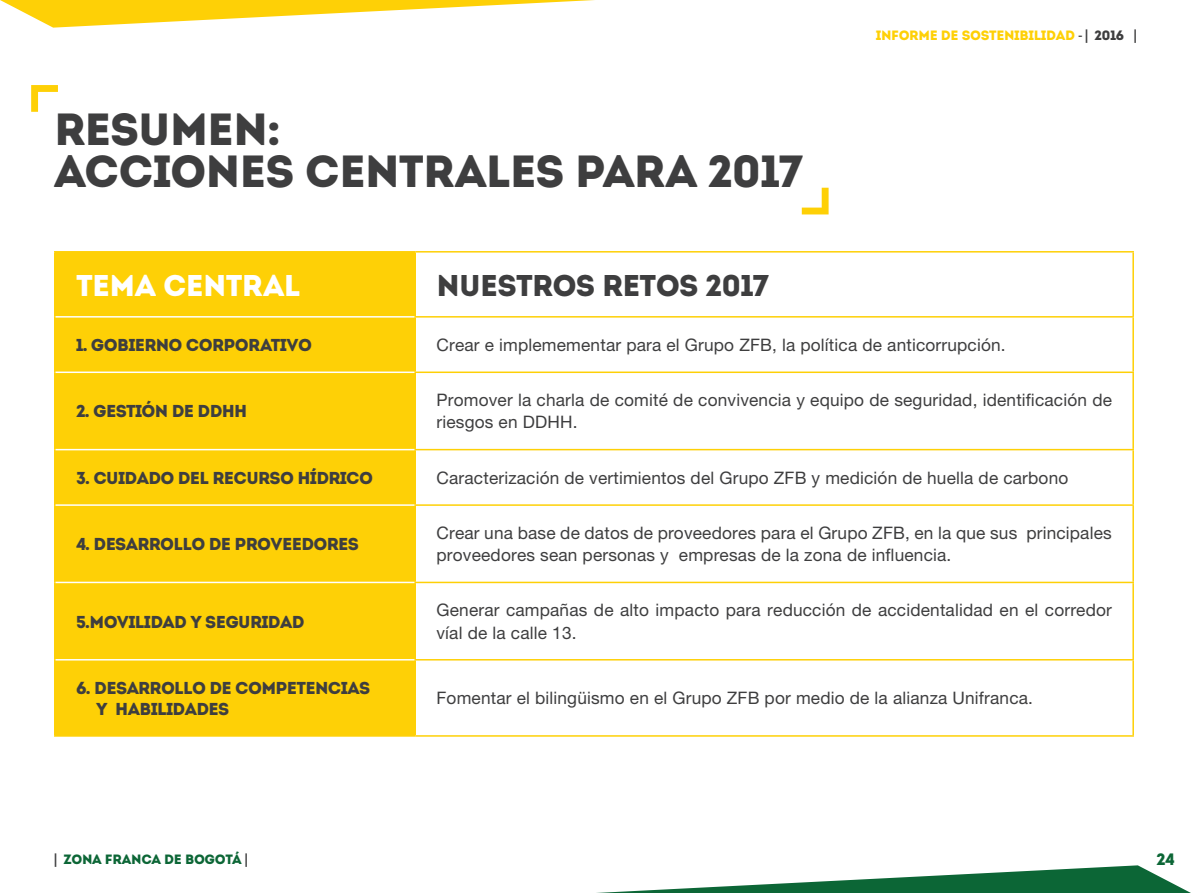
<style>
.page{position:relative;width:1191px;height:893px;background:#fff}
.page>*{position:absolute;margin:0;border:0;box-sizing:border-box;transform-origin:0 0}
.t1{font:45px/42px "Intro";letter-spacing:-.025em;color:#3e3e3f}
.t2{font:30px "Intro";letter-spacing:-.025em;color:#3e3e3f}
.t3{font:30px "Intro";letter-spacing:-.025em;color:#fff}
.t4{font:17.25px/22.5px "Helvetica Neue LT Pro";letter-spacing:.01em;color:#3e3e3f}
.t5{font:17.25px/20.7px "Intro";letter-spacing:-.04em;color:#3e3e3f}
.t6{font:16.5px "Intro";color:#0c6636}
.t7{font:13.5px "Intro";letter-spacing:-.025em;color:#fed006}
.t8{font:13.5px "Intro";letter-spacing:-.025em;color:#0c6636}
.s1{color:#3e3e3f}
.s2{font-family:"Helvetica Neue LT Pro";font-weight:700;color:#3e3e3f}
</style>
<div class="page">
<svg style="left:0;top:0;width:595px;height:28px"></svg>
<svg style="left:596px;top:865px;width:595px;height:28px"></svg>
<div style="left:56px;top:253px;width:358px;height:482px;background:#fed006"></div>
<hr style="left:54px;top:251px;width:361px;height:2px;background:#fed006">
<hr style="left:54px;top:253px;width:2px;height:64px;background:#fed006">
<hr style="left:415px;top:251px;width:719px;height:2px;background:#fed006">
<hr style="left:414px;top:253px;width:2px;height:63px;background:#fed006">
<hr style="left:1132px;top:253px;width:2px;height:63px;background:#fed006">
<hr style="left:54px;top:317px;width:2px;height:55px;background:#fed006">
<hr style="left:414px;top:316px;width:720px;height:2px;background:#fed006">
<hr style="left:414px;top:318px;width:2px;height:54px;background:#fed006">
<hr style="left:1132px;top:318px;width:2px;height:54px;background:#fed006">
<hr style="left:54px;top:372px;width:2px;height:78px;background:#fed006">
<hr style="left:414px;top:372px;width:720px;height:1px;background:#fed006">
<hr style="left:414px;top:373px;width:2px;height:76px;background:#fed006">
<hr style="left:1132px;top:373px;width:2px;height:76px;background:#fed006">
<hr style="left:54px;top:450px;width:2px;height:55px;background:#fed006">
<hr style="left:414px;top:449px;width:720px;height:1px;background:#fed006">
<hr style="left:414px;top:450px;width:2px;height:54px;background:#fed006">
<hr style="left:1132px;top:450px;width:2px;height:54px;background:#fed006">
<hr style="left:54px;top:505px;width:2px;height:77px;background:#fed006">
<hr style="left:414px;top:504px;width:720px;height:2px;background:#fed006">
<hr style="left:414px;top:506px;width:2px;height:76px;background:#fed006">
<hr style="left:1132px;top:506px;width:2px;height:76px;background:#fed006">
<hr style="left:54px;top:582px;width:2px;height:78px;background:#fed006">
<hr style="left:414px;top:582px;width:720px;height:1px;background:#fed006">
<hr style="left:414px;top:583px;width:2px;height:76px;background:#fed006">
<hr style="left:1132px;top:583px;width:2px;height:76px;background:#fed006">
<hr style="left:54px;top:660px;width:2px;height:75px;background:#fed006">
<hr style="left:414px;top:659px;width:720px;height:1px;background:#fed006">
<hr style="left:414px;top:660px;width:2px;height:75px;background:#fed006">
<hr style="left:1132px;top:660px;width:2px;height:75px;background:#fed006">
<hr style="left:54px;top:735px;width:361px;height:2px;background:#fed006">
<hr style="left:415px;top:735px;width:719px;height:2px;background:#fed006">
<hr style="left:56px;top:316px;width:358px;height:2px;background:#fff">
<hr style="left:56px;top:372px;width:358px;height:1px;background:#fff">
<hr style="left:56px;top:449px;width:358px;height:1px;background:#fff">
<hr style="left:56px;top:504px;width:358px;height:2px;background:#fff">
<hr style="left:56px;top:582px;width:358px;height:1px;background:#fff">
<hr style="left:56px;top:659px;width:358px;height:1px;background:#fff">
<svg style="left:31px;top:85px;width:27px;height:27px"></svg>
<svg style="left:801px;top:188px;width:27px;height:26px"></svg>
<h1 class="t1" style="left:54px;top:108px;width:750px">RESUMEN:<br>ACCIONES CENTRALES PARA 2017</h1>
<p class="t7" style="left:876px;top:27px;width:263px">INFORME DE SOSTENIBILIDAD <span class="s1">-</span> <span class="s2">|</span> <span class="s1">2016</span> <span class="s2">|</span></p>
<h2 class="t3" style="left:76px;top:267px;width:226px">TEMA CENTRAL</h2>
<h2 class="t2" style="left:436px;top:267px;width:334px">NUESTROS RETOS 2017</h2>
<p class="t5" style="left:76px;top:335px;width:237px">1. GOBIERNO CORPORATIVO</p>
<p class="t4" style="left:436px;top:333px;width:570px">Crear e implemementar para el Grupo ZFB, la política de anticorrupción.</p>
<p class="t5" style="left:76px;top:401px;width:173px">2. GESTIÓN DE DDHH</p>
<p class="t4" style="left:436px;top:388px;width:677px">Promover la charla de comité de convivencia y equipo de seguridad, identificación de riesgos en DDHH.</p>
<p class="t5" style="left:76px;top:467px;width:299px">3. CUIDADO DEL RECURSO HÍDRICO</p>
<p class="t4" style="left:436px;top:466px;width:633px">Caracterización de vertimientos del Grupo ZFB y medición de huella de carbono</p>
<p class="t5" style="left:76px;top:534px;width:284px">4. DESARROLLO DE PROVEEDORES</p>
<p class="t4" style="left:436px;top:521px;width:677px">Crear una base de datos de proveedores para el Grupo ZFB, en la que sus principales proveedores sean personas y empresas de la zona de influencia.</p>
<p class="t5" style="left:76px;top:611px;width:230px">5.MOVILIDAD Y SEGURIDAD</p>
<p class="t4" style="left:436px;top:598px;width:677px">Generar campañas de alto impacto para reducción de accidentalidad en el corredor víal de la calle 13.</p>
<p class="t5" style="left:96px;top:678px;width:275px;text-indent:-20px">6. DESARROLLO DE COMPETENCIAS<br>Y HABILIDADES</p>
<p class="t4" style="left:436px;top:686px;width:598px">Fomentar el bilingüismo en el Grupo ZFB por medio de la alianza Unifranca.</p>
<p class="t8" style="left:54px;top:851px;width:195px"><span class="s2">|</span> ZONA FRANCA DE BOGOTÁ <span class="s2">|</span></p>
<p class="t6" style="left:1156px;top:850px;width:20px">24</p>
</div>
